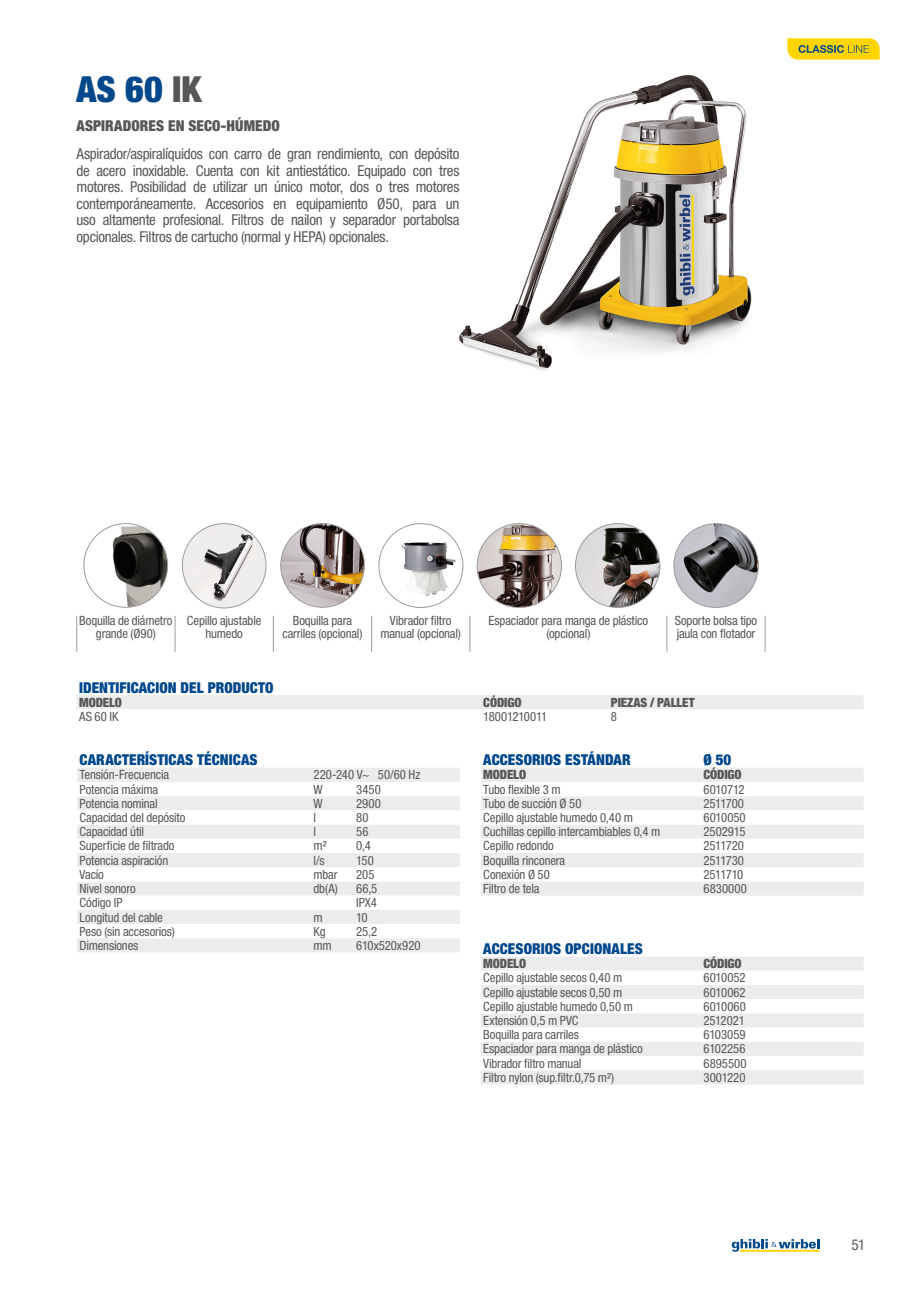
<style>
.page{position:relative;width:919px;height:1289px;background:#fff}
.page>*{position:absolute;margin:0;border:0;box-sizing:border-box;transform-origin:0 0}
._1-TitoloMacchina{font:900 condensed 36px "Helvetica Neue LT Std";color:#00478b}
._4-Testo_descrizione{font:condensed 15px/16.5px "Helvetica Neue LT Std";letter-spacing:-.02em;color:#575756;text-align:justify}
._3-titoloTabella{font:900 condensed 15px "Helvetica Neue LT Std";letter-spacing:.005em;color:#00478b}
._2-sottotitolo{font:900 condensed 15px "Helvetica Neue LT Std";letter-spacing:.005em;color:#575756}
._5-Testo_tabella_a_s{font:condensed 12.75px "Helvetica Neue LT Std";letter-spacing:-.015em;color:#575756}
._5-Testo_tabella-al{font:condensed 12.75px/13.5px "Helvetica Neue LT Std";letter-spacing:-.015em;color:#575756;text-align:center}
._3b-SottotitoloTabel{font:900 condensed 12.75px "Helvetica Neue LT Std";letter-spacing:-.01em;color:#575756}
._5-Testo_tabella_a_s-2{font:condensed 12.75px "Helvetica Neue LT Std";letter-spacing:.005em;color:#575756}
._5-Testo_tabella_a_s-3{font:condensed 12.75px "Helvetica Neue LT Std";letter-spacing:-.04em;color:#575756}
._5-Testo_tabella_a_s-4{font:condensed 12.75px "Helvetica Neue LT Std";letter-spacing:.01em;color:#575756}
.s1{color:#575756}
</style>
<div class="page">
<img style="left:459px;top:75px;width:293px;height:296px">
<img style="left:89px;top:526px;width:78px;height:81px">
<svg style="left:182px;top:523px;width:84px;height:85px"></svg>
<svg style="left:280px;top:523px;width:85px;height:84px"></svg>
<svg style="left:378px;top:523px;width:85px;height:85px"></svg>
<svg style="left:477px;top:523px;width:85px;height:85px"></svg>
<svg style="left:575px;top:523px;width:85px;height:85px"></svg>
<svg style="left:673px;top:523px;width:85px;height:85px"></svg>
<div style="left:77px;top:695px;width:786px;height:14px;background:#edecec"></div>
<hr style="left:666px;top:615px;width:1px;height:37px;background:#9d9d9d">
<hr style="left:764px;top:615px;width:1px;height:37px;background:#9d9d9d">
<hr style="left:76px;top:615px;width:1px;height:37px;background:#9d9d9d">
<hr style="left:175px;top:615px;width:1px;height:37px;background:#9d9d9d">
<hr style="left:273px;top:615px;width:1px;height:37px;background:#9d9d9d">
<hr style="left:371px;top:615px;width:1px;height:37px;background:#9d9d9d">
<hr style="left:469px;top:615px;width:1px;height:37px;background:#9d9d9d">
<div style="left:77px;top:768px;width:383px;height:184px;background:#edecec"></div>
<svg style="left:77px;top:782px;width:383px;height:156px"></svg>
<div style="left:481px;top:768px;width:382px;height:316px;background:#edecec"></div>
<svg style="left:481px;top:782px;width:382px;height:288px"></svg>
<svg style="left:731px;top:1239px;width:88px;height:12px"></svg>
<svg style="left:787px;top:38px;width:92px;height:22px;background:#e4c81d"></svg>
<p class="_1-TitoloMacchina" style="left:77px;top:67px;width:126px">AS 60 <span class="s1">IK</span></p>
<p class="_2-sottotitolo" style="left:77px;top:116px;width:205px">ASPIRADORES EN SECO-HÚMEDO</p>
<p class="_4-Testo_descrizione" style="left:77px;top:145px;width:384px">Aspirador/aspiralíquidos con carro de gran rendimiento, con depósito de acero inoxidable. Cuenta con kit antiestático. Equipado con tres motores. Posibilidad de utilizar un único motor, dos o tres motores contemporáneamente. Accesorios en equipamiento Ø50, para un uso altamente profesional. Filtros de nailon y separador portabolsa opcionales. Filtros de cartucho (normal y HEPA) opcionales.</p>
<p class="_5-Testo_tabella-al" style="left:79px;top:613px;width:95px">Boquilla de diámetro grande (Ø90)</p>
<p class="_5-Testo_tabella-al" style="left:187px;top:613px;width:76px">Cepillo ajustable humedo</p>
<p class="_5-Testo_tabella-al" style="left:282px;top:613px;width:82px">Boquilla para carriles (opcional)</p>
<p class="_5-Testo_tabella-al" style="left:380px;top:613px;width:82px">Vibrador filtro manual (opcional)</p>
<p class="_5-Testo_tabella-al" style="left:488px;top:613px;width:161px">Espaciador para manga de plástico (opcional)</p>
<p class="_5-Testo_tabella-al" style="left:674px;top:613px;width:84px;text-align:left">Soporte bolsa tipo jaula con flotador</p>
<p class="_3-titoloTabella" style="left:79px;top:678px;width:196px">IDENTIFICACION DEL PRODUCTO</p>
<p class="_3b-SottotitoloTabel" style="left:79px;top:694px;width:44px">MODELO</p>
<p class="_3b-SottotitoloTabel" style="left:483px;top:694px;width:40px">CÓDIGO</p>
<p class="_3b-SottotitoloTabel" style="left:611px;top:694px;width:85px">PIEZAS / PALLET</p>
<p class="_5-Testo_tabella_a_s" style="left:79px;top:709px;width:41px">AS 60 IK</p>
<p class="_5-Testo_tabella_a_s" style="left:483px;top:709px;width:65px">18001210011</p>
<p class="_5-Testo_tabella_a_s" style="left:611px;top:709px;width:8px">8</p>
<p class="_3-titoloTabella" style="left:80px;top:750px;width:179px">CARACTERÍSTICAS TÉCNICAS</p>
<p class="_5-Testo_tabella_a_s" style="left:80px;top:767px;width:91px">Tensión-Frecuencia</p>
<p class="_5-Testo_tabella_a_s" style="left:313px;top:767px;width:108px">220-240 V~ 50/60 Hz</p>
<p class="_5-Testo_tabella_a_s" style="left:80px;top:781px;width:80px">Potencia máxima</p>
<p class="_5-Testo_tabella_a_s" style="left:313px;top:781px;width:11px">W</p>
<p class="_5-Testo_tabella_a_s" style="left:356px;top:781px;width:26px">3450</p>
<p class="_5-Testo_tabella_a_s" style="left:80px;top:796px;width:79px">Potencia nominal</p>
<p class="_5-Testo_tabella_a_s" style="left:313px;top:796px;width:11px">W</p>
<p class="_5-Testo_tabella_a_s" style="left:356px;top:796px;width:26px">2900</p>
<p class="_5-Testo_tabella_a_s" style="left:80px;top:810px;width:107px">Capacidad del depósito</p>
<p class="_5-Testo_tabella_a_s" style="left:313px;top:810px;width:4px">l</p>
<p class="_5-Testo_tabella_a_s" style="left:356px;top:810px;width:14px">80</p>
<p class="_5-Testo_tabella_a_s" style="left:80px;top:824px;width:66px">Capacidad útil</p>
<p class="_5-Testo_tabella_a_s" style="left:313px;top:824px;width:4px">l</p>
<p class="_5-Testo_tabella_a_s" style="left:356px;top:824px;width:14px">56</p>
<p class="_5-Testo_tabella_a_s" style="left:80px;top:838px;width:96px">Superficie de filtrado</p>
<p class="_5-Testo_tabella_a_s" style="left:313px;top:838px;width:15px">m²</p>
<p class="_5-Testo_tabella_a_s" style="left:356px;top:838px;width:16px">0,4</p>
<p class="_5-Testo_tabella_a_s" style="left:80px;top:852px;width:90px">Potencia aspiración</p>
<p class="_5-Testo_tabella_a_s" style="left:313px;top:852px;width:13px">l/s</p>
<p class="_5-Testo_tabella_a_s" style="left:356px;top:852px;width:19px">150</p>
<p class="_5-Testo_tabella_a_s" style="left:80px;top:867px;width:26px">Vacío</p>
<p class="_5-Testo_tabella_a_s" style="left:313px;top:867px;width:26px">mbar</p>
<p class="_5-Testo_tabella_a_s" style="left:356px;top:867px;width:20px">205</p>
<p class="_5-Testo_tabella_a_s" style="left:80px;top:881px;width:58px">Nivel sonoro</p>
<p class="_5-Testo_tabella_a_s" style="left:313px;top:881px;width:26px">db(A)</p>
<p class="_5-Testo_tabella_a_s" style="left:356px;top:881px;width:23px">66,5</p>
<p class="_5-Testo_tabella_a_s" style="left:80px;top:895px;width:45px">Código IP</p>
<p class="_5-Testo_tabella_a_s" style="left:356px;top:895px;width:22px">IPX4</p>
<p class="_5-Testo_tabella_a_s" style="left:80px;top:909px;width:85px">Longitud del cable</p>
<p class="_5-Testo_tabella_a_s" style="left:313px;top:909px;width:11px">m</p>
<p class="_5-Testo_tabella_a_s" style="left:356px;top:909px;width:13px">10</p>
<p class="_5-Testo_tabella_a_s" style="left:80px;top:923px;width:97px">Peso (sin accesorios)</p>
<p class="_5-Testo_tabella_a_s" style="left:313px;top:923px;width:14px">Kg</p>
<p class="_5-Testo_tabella_a_s" style="left:356px;top:923px;width:23px">25,2</p>
<p class="_5-Testo_tabella_a_s" style="left:80px;top:938px;width:60px">Dimensiones</p>
<p class="_5-Testo_tabella_a_s" style="left:313px;top:938px;width:20px">mm</p>
<p class="_5-Testo_tabella_a_s" style="left:356px;top:938px;width:66px">610x520x920</p>
<p class="_3-titoloTabella" style="left:483px;top:750px;width:149px">ACCESORIOS ESTÁNDAR</p>
<p class="_3-titoloTabella" style="left:703px;top:750px;width:29px">Ø 50</p>
<p class="_3b-SottotitoloTabel" style="left:483px;top:767px;width:44px">MODELO</p>
<p class="_3b-SottotitoloTabel" style="left:703px;top:767px;width:40px">CÓDIGO</p>
<p class="_5-Testo_tabella_a_s" style="left:483px;top:781px;width:79px">Tubo flexible 3 m</p>
<p class="_5-Testo_tabella_a_s" style="left:703px;top:781px;width:42px">6010712</p>
<p class="_5-Testo_tabella_a_s" style="left:483px;top:796px;width:100px">Tubo de succión Ø 50</p>
<p class="_5-Testo_tabella_a_s" style="left:703px;top:796px;width:42px">2511700</p>
<p class="_5-Testo_tabella_a_s" style="left:483px;top:810px;width:151px">Cepillo ajustable humedo 0,40 m</p>
<p class="_5-Testo_tabella_a_s" style="left:703px;top:810px;width:44px">6010050</p>
<p class="_5-Testo_tabella_a_s" style="left:483px;top:824px;width:178px">Cuchillas cepillo intercambiables 0,4 m</p>
<p class="_5-Testo_tabella_a_s" style="left:703px;top:824px;width:43px">2502915</p>
<p class="_5-Testo_tabella_a_s" style="left:483px;top:838px;width:72px">Cepillo redondo</p>
<p class="_5-Testo_tabella_a_s" style="left:703px;top:838px;width:42px">2511720</p>
<p class="_5-Testo_tabella_a_s" style="left:483px;top:852px;width:83px">Boquilla rinconera</p>
<p class="_5-Testo_tabella_a_s" style="left:703px;top:852px;width:42px">2511730</p>
<p class="_5-Testo_tabella_a_s" style="left:483px;top:867px;width:68px">Conexión Ø 50</p>
<p class="_5-Testo_tabella_a_s-3" style="left:703px;top:867px;width:41px">2511710</p>
<p class="_5-Testo_tabella_a_s" style="left:483px;top:881px;width:58px">Filtro de tela</p>
<p class="_5-Testo_tabella_a_s-4" style="left:703px;top:881px;width:45px">6830000</p>
<p class="_3-titoloTabella" style="left:483px;top:939px;width:161px">ACCESORIOS OPCIONALES</p>
<p class="_3b-SottotitoloTabel" style="left:483px;top:955px;width:44px">MODELO</p>
<p class="_3b-SottotitoloTabel" style="left:703px;top:955px;width:40px">CÓDIGO</p>
<p class="_5-Testo_tabella_a_s" style="left:483px;top:970px;width:140px">Cepillo ajustable secos 0,40 m</p>
<p class="_5-Testo_tabella_a_s" style="left:703px;top:970px;width:44px">6010052</p>
<p class="_5-Testo_tabella_a_s" style="left:483px;top:984px;width:141px">Cepillo ajustable secos 0,50 m</p>
<p class="_5-Testo_tabella_a_s" style="left:703px;top:984px;width:44px">6010062</p>
<p class="_5-Testo_tabella_a_s" style="left:483px;top:998px;width:151px">Cepillo ajustable humedo 0,50 m</p>
<p class="_5-Testo_tabella_a_s-2" style="left:703px;top:998px;width:44px">6010060</p>
<p class="_5-Testo_tabella_a_s" style="left:483px;top:1013px;width:97px">Extensión 0,5 m PVC</p>
<p class="_5-Testo_tabella_a_s" style="left:703px;top:1013px;width:43px">2512021</p>
<p class="_5-Testo_tabella_a_s" style="left:483px;top:1027px;width:97px">Boquilla para carriles</p>
<p class="_5-Testo_tabella_a_s" style="left:703px;top:1027px;width:44px">6103059</p>
<p class="_5-Testo_tabella_a_s" style="left:483px;top:1041px;width:161px">Espaciador para manga de plástico</p>
<p class="_5-Testo_tabella_a_s" style="left:703px;top:1041px;width:44px">6102256</p>
<p class="_5-Testo_tabella_a_s" style="left:483px;top:1055px;width:100px">Vibrador filtro manual</p>
<p class="_5-Testo_tabella_a_s-2" style="left:703px;top:1055px;width:45px">6895500</p>
<p class="_5-Testo_tabella_a_s" style="left:483px;top:1069px;width:132px">Filtro nylon (sup.filtr.0,75 m²)</p>
<p class="_5-Testo_tabella_a_s" style="left:703px;top:1069px;width:44px">3001220</p>
<p class="_4-Testo_descrizione" style="left:851px;top:1235px;width:15px">51</p>
</div>
